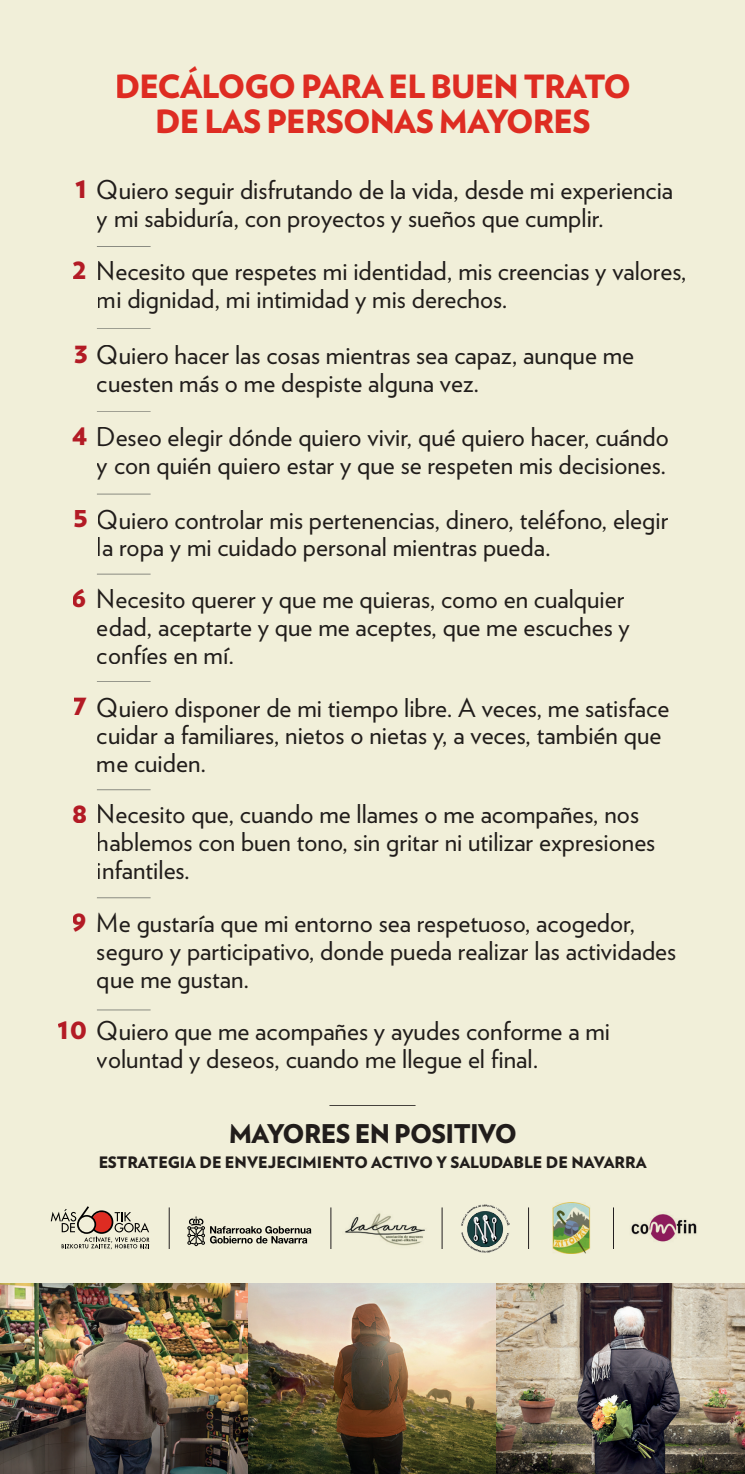
<style>
.page{position:relative;width:745px;height:1474px;background:#fff}
.page>*{position:absolute;margin:0;border:0;box-sizing:border-box;transform-origin:0 0}
.t1{font:900 32.02px/35px "Verlag";letter-spacing:-.025em;color:#eb2f29;text-align:center}
.t2{font:900 29.4px "Verlag";color:#be1d2c}
.t3{font:25.9px/27.7px "Verlag";color:#231f20}
.t4{font:900 25.72px "Verlag";letter-spacing:-.025em;color:#231f20}
.t5{font:900 15.75px "Verlag";color:#231f20}
</style>
<div class="page">
<div style="left:0;top:0;width:744px;height:1282px;background:#f1efd9"></div>
<img style="left:0;top:1282px;width:744px;height:191px">
<svg style="left:51px;top:1206px;width:98px;height:43px"></svg>
<svg style="left:187px;top:1216px;width:124px;height:30px"></svg>
<hr style="left:169px;top:1207px;width:1px;height:41px;background:#231f20">
<hr style="left:330px;top:1207px;width:1px;height:41px;background:#231f20">
<hr style="left:441px;top:1207px;width:1px;height:41px;background:#231f20">
<hr style="left:528px;top:1207px;width:1px;height:41px;background:#231f20">
<hr style="left:612px;top:1207px;width:1px;height:41px;background:#231f20">
<hr style="left:329px;top:1105px;width:86px;height:1px;background:#231f20">
<img style="left:345px;top:1213px;width:80px;height:33px">
<img style="left:461px;top:1204px;width:47px;height:47px">
<img style="left:552px;top:1202px;width:38px;height:51px">
<img style="left:631px;top:1214px;width:66px;height:28px">
<hr style="left:97px;top:246px;width:53px;height:1px;background:#939598">
<hr style="left:97px;top:328px;width:53px;height:1px;background:#939598">
<hr style="left:97px;top:411px;width:53px;height:1px;background:#939598">
<hr style="left:97px;top:494px;width:53px;height:1px;background:#939598">
<hr style="left:97px;top:574px;width:53px;height:1px;background:#939598">
<hr style="left:97px;top:681px;width:53px;height:1px;background:#939598">
<hr style="left:97px;top:789px;width:53px;height:1px;background:#939598">
<hr style="left:97px;top:897px;width:53px;height:1px;background:#939598">
<hr style="left:97px;top:1009px;width:53px;height:1px;background:#939598">
<p class="t1" style="left:115px;top:67px;width:517px">DECÁLOGO PARA EL BUEN TRATO<br>DE LAS PERSONAS MAYORES</p>
<p class="t2" style="left:75px;top:163px;width:14px">1</p>
<p class="t3" style="left:97px;top:175px;width:577px">Quiero seguir disfrutando de la vida, desde mi experiencia y mi sabiduría, con proyectos y sueños que cumplir.</p>
<p class="t2" style="left:73px;top:244px;width:16px">2</p>
<p class="t3" style="left:97px;top:256px;width:590px">Necesito que respetes mi identidad, mis creencias y valores, mi dignidad, mi intimidad y mis derechos.</p>
<p class="t2" style="left:73px;top:328px;width:16px">3</p>
<p class="t3" style="left:97px;top:340px;width:538px">Quiero hacer las cosas mientras sea capaz, aunque me cuesten más o me despiste alguna vez.</p>
<p class="t2" style="left:72px;top:410px;width:17px">4</p>
<p class="t3" style="left:97px;top:421px;width:573px">Deseo elegir dónde quiero vivir, qué quiero hacer, cuándo y con quién quiero estar y que se respeten mis decisiones.</p>
<p class="t2" style="left:72px;top:492px;width:17px">5</p>
<p class="t2" style="left:72px;top:572px;width:17px">6</p>
<p class="t3" style="left:97px;top:504px;width:572px">Quiero controlar mis pertenencias, dinero, teléfono, elegir la ropa y mi cuidado personal mientras pueda.</p>
<p class="t3" style="left:97px;top:583px;width:534px">Necesito querer y que me quieras, como en cualquier edad, aceptarte y que me aceptes, que me escuches y confíes en mí.</p>
<p class="t2" style="left:73px;top:680px;width:16px">7</p>
<p class="t3" style="left:97px;top:692px;width:573px">Quiero disponer de mi tiempo libre. A veces, me satisface cuidar a familiares, nietos o nietas y, a veces, también que me cuiden.</p>
<p class="t2" style="left:71px;top:787px;width:17px">8</p>
<p class="t3" style="left:97px;top:799px;width:559px">Necesito que, cuando me llames o me acompañes, nos hablemos con buen tono, sin gritar ni utilizar expresiones infantiles.</p>
<p class="t2" style="left:72px;top:896px;width:17px">9</p>
<p class="t3" style="left:97px;top:907px;width:580px">Me gustaría que mi entorno sea respetuoso, acogedor, seguro y participativo, donde pueda realizar las actividades que me gustan.</p>
<p class="t2" style="left:58px;top:1004px;width:31px">10</p>
<p class="t3" style="left:97px;top:1015px;width:514px">Quiero que me acompañes y ayudes conforme a mi voluntad y deseos, cuando me llegue el final.</p>
<p class="t4" style="left:228px;top:1112px;width:289px">MAYORES EN POSITIVO</p>
<p class="t5" style="left:98px;top:1149px;width:549px">ESTRATEGIA DE ENVEJECIMIENTO ACTIVO Y SALUDABLE DE NAVARRA</p>
</div>
